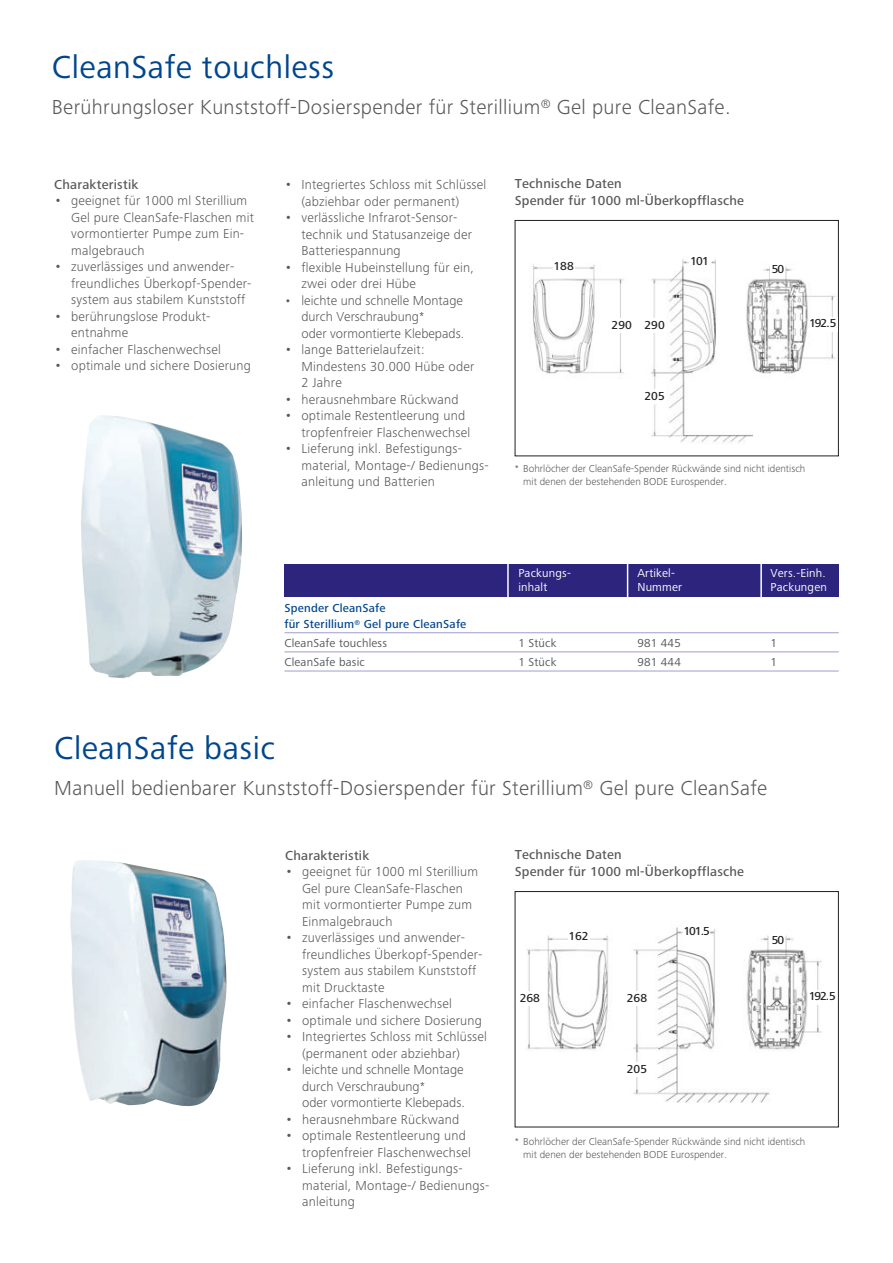
<style>
.page{position:relative;width:893px;height:1263px;background:#fff}
.page>*{position:absolute;margin:0;border:0;box-sizing:border-box;transform-origin:0 0}
.t1{font:33px "Frutiger Next LTW1 G";letter-spacing:.015em;color:#01468c}
.t2{font:300 21px "Frutiger Next LTW1 G";letter-spacing:.015em;color:#57585a}
.t3{font:300 13.5px/16.5px "Frutiger Next LTW1 G";letter-spacing:.015em;color:#57585a}
.t4{font:500 13.5px/16.5px "Frutiger Next LTW1 G";letter-spacing:.015em;color:#57585a}
.t5{font:12px "Frutiger Next LTW1 G";letter-spacing:.015em;color:#57585a}
.t6{font:12px "Frutiger Next LTW1 G";letter-spacing:.015em;color:#fff}
.t7{font:500 12px/16.5px "Frutiger Next LTW1 G";letter-spacing:.015em;color:#01468c}
.t8{font:500 12px "Frutiger Next LTW1 G";color:#231f20}
.t9{font:300 10.5px/12.8px "Frutiger Next LTW1 G";color:#57585a}
.s1{font-size:15px}
</style>
<div class="page">
<div style="left:284px;top:564px;width:555px;height:33px;background:#2d247d"></div>
<hr style="left:284px;top:632px;width:555px;height:1px;background:#9e9ece">
<hr style="left:284px;top:651px;width:555px;height:1px;background:#9e9ece">
<hr style="left:284px;top:671px;width:555px;height:1px;background:#9e9ece">
<hr style="left:507px;top:563px;width:2px;height:36px;background:#fff">
<hr style="left:627px;top:563px;width:1px;height:35px;background:#fff">
<hr style="left:760px;top:563px;width:2px;height:36px;background:#fff">
<img style="left:70px;top:860px;width:157px;height:246px">
<img style="left:527px;top:927px;width:295px;height:176px">
<div style="left:515px;top:891px;width:324px;height:236px;border:1px solid #231f20"></div>
<div style="left:568px;top:930px;width:21px;height:14px;background:#fff"></div>
<div style="left:519px;top:991px;width:22px;height:14px;background:#fff"></div>
<div style="left:626px;top:991px;width:22px;height:14px;background:#fff"></div>
<div style="left:626px;top:1063px;width:22px;height:14px;background:#fff"></div>
<div style="left:683px;top:925px;width:27px;height:14px;background:#fff"></div>
<div style="left:771px;top:934px;width:14px;height:14px;background:#fff"></div>
<div style="left:809px;top:990px;width:28px;height:14px;background:#fff"></div>
<img style="left:532px;top:259px;width:304px;height:184px">
<div style="left:515px;top:220px;width:324px;height:236px;border:1px solid #231f20"></div>
<div style="left:553px;top:260px;width:21px;height:14px;background:#fff"></div>
<div style="left:611px;top:319px;width:21px;height:14px;background:#fff"></div>
<div style="left:644px;top:390px;width:21px;height:14px;background:#fff"></div>
<div style="left:689px;top:255px;width:21px;height:14px;background:#fff"></div>
<div style="left:771px;top:263px;width:14px;height:14px;background:#fff"></div>
<div style="left:809px;top:318px;width:29px;height:14px;background:#fff"></div>
<div style="left:644px;top:319px;width:21px;height:14px;background:#fff"></div>
<img style="left:81px;top:415px;width:161px;height:263px">
<h1 class="t1" style="left:52px;top:50px;width:284px">CleanSafe touchless</h1>
<h2 class="t2" style="left:52px;top:97px;width:680px">Berührungsloser Kunststoff-Dosierspender für Sterillium<sup>®</sup> Gel pure CleanSafe.</h2>
<p class="t4" style="left:54px;top:176px;width:86px">Charakteristik</p>
<p class="t3" style="left:71px;top:193px;width:184px;text-indent:-17px"><span class="s1">•</span> geeignet für 1000 ml Sterillium<br>Gel pure CleanSafe-Flaschen mit vormontierter Pumpe zum Ein&shy;malgebrauch</p>
<p class="t3" style="left:71px;top:259px;width:182px;text-indent:-17px"><span class="s1">•</span> zuverlässiges und anwender&shy;freundliches Überkopf-Spender&shy;system aus stabilem Kunststoff</p>
<p class="t3" style="left:71px;top:309px;width:141px;text-indent:-17px"><span class="s1">•</span> berührungslose Produkt&shy;entnahme</p>
<p class="t3" style="left:54px;top:342px;width:168px"><span class="s1">•</span> einfacher Flaschenwechsel</p>
<p class="t3" style="left:54px;top:358px;width:198px"><span class="s1">•</span> optimale und sichere Dosierung</p>
<p class="t3" style="left:301px;top:177px;width:186px;text-indent:-17px"><span class="s1">•</span> Integriertes Schloss mit Schlüssel (abziehbar oder permanent)</p>
<p class="t3" style="left:301px;top:210px;width:172px;text-indent:-17px"><span class="s1">•</span> verlässliche Infrarot-Sensor&shy;technik und Statusanzeige der<br>Batteriespannung</p>
<p class="t3" style="left:301px;top:260px;width:174px;text-indent:-17px"><span class="s1">•</span> flexible Hubeinstellung für ein, zwei oder drei Hübe</p>
<p class="t3" style="left:301px;top:293px;width:164px;text-indent:-17px">• leichte und schnelle Montage durch Verschraubung*<br>oder vormontierte Klebepads.</p>
<p class="t3" style="left:301px;top:342px;width:174px;text-indent:-17px"><span class="s1">•</span> lange Batterielaufzeit:<br>Mindestens 30.000 Hübe oder<br>2 Jahre</p>
<p class="t3" style="left:284px;top:392px;width:176px"><span class="s1">•</span> herausnehmbare Rückwand</p>
<p class="t3" style="left:301px;top:408px;width:170px;text-indent:-17px"><span class="s1">•</span> optimale Restentleerung und tropfenfreier Flaschenwechsel</p>
<p class="t3" style="left:301px;top:441px;width:189px;text-indent:-17px"><span class="s1">•</span> Lieferung inkl. Befestigungs&shy;material, Montage-/ Bedienungs&shy;anleitung und Batterien</p>
<p class="t4" style="left:515px;top:176px;width:231px">Technische Daten<br>Spender für 1000 ml-Überkopfflasche</p>
<p class="t8" style="left:554px;top:260px;width:22px">188</p>
<p class="t8" style="left:690px;top:255px;width:20px">101</p>
<p class="t8" style="left:772px;top:263px;width:14px">50</p>
<p class="t8" style="left:612px;top:319px;width:22px">290</p>
<p class="t8" style="left:645px;top:319px;width:22px">290</p>
<p class="t8" style="left:809px;top:317px;width:29px">192.5</p>
<p class="t8" style="left:645px;top:390px;width:22px">205</p>
<p class="t9" style="left:523px;top:463px;width:284px;text-indent:-9px">* Bohrlöcher der CleanSafe-Spender Rückwände sind nicht identisch mit denen der bestehenden BODE Eurospender.</p>
<p class="t6" style="left:518px;top:567px;width:54px">Packungs-</p>
<p class="t6" style="left:637px;top:567px;width:39px">Artikel-</p>
<p class="t6" style="left:770px;top:567px;width:57px">Vers.-Einh.</p>
<p class="t6" style="left:518px;top:581px;width:30px">inhalt</p>
<p class="t6" style="left:637px;top:581px;width:46px">Nummer</p>
<p class="t6" style="left:770px;top:581px;width:58px">Packungen</p>
<p class="t7" style="left:284px;top:600px;width:183px">Spender CleanSafe<br>für Sterillium<sup>®</sup> Gel pure CleanSafe</p>
<p class="t5" style="left:284px;top:637px;width:104px">CleanSafe touchless</p>
<p class="t5" style="left:518px;top:637px;width:40px">1 Stück</p>
<p class="t5" style="left:637px;top:637px;width:45px">981 445</p>
<p class="t5" style="left:770px;top:637px;width:8px">1</p>
<p class="t5" style="left:284px;top:656px;width:82px">CleanSafe basic</p>
<p class="t5" style="left:518px;top:656px;width:40px">1 Stück</p>
<p class="t5" style="left:637px;top:656px;width:45px">981 444</p>
<p class="t5" style="left:770px;top:656px;width:8px">1</p>
<h1 class="t1" style="left:54px;top:731px;width:223px">CleanSafe basic</h1>
<h2 class="t2" style="left:54px;top:778px;width:714px">Manuell bedienbarer Kunststoff-Dosierspender für Sterillium<sup>®</sup> Gel pure CleanSafe</h2>
<p class="t4" style="left:285px;top:847px;width:86px">Charakteristik</p>
<p class="t3" style="left:302px;top:864px;width:178px;text-indent:-17px"><span class="s1">•</span> geeignet für 1000 ml Sterillium<br>Gel pure CleanSafe-Flaschen mit vormontierter Pumpe zum<br>Einmalgebrauch</p>
<p class="t3" style="left:302px;top:930px;width:182px;text-indent:-17px"><span class="s1">•</span> zuverlässiges und anwender&shy;freundliches Überkopf-Spender&shy;system aus stabilem Kunststoff mit Drucktaste</p>
<p class="t3" style="left:285px;top:996px;width:168px"><span class="s1">•</span> einfacher Flaschenwechsel</p>
<p class="t3" style="left:285px;top:1012px;width:198px"><span class="s1">•</span> optimale und sichere Dosierung</p>
<p class="t3" style="left:302px;top:1029px;width:186px;text-indent:-17px"><span class="s1">•</span> Integriertes Schloss mit Schlüssel (permanent oder abziehbar)</p>
<p class="t3" style="left:302px;top:1062px;width:164px;text-indent:-17px"><span class="s1">•</span> leichte und schnelle Montage durch Verschraubung*<br>oder vormontierte Klebepads.</p>
<p class="t3" style="left:285px;top:1111px;width:176px"><span class="s1">•</span> herausnehmbare Rückwand</p>
<p class="t3" style="left:302px;top:1128px;width:170px;text-indent:-17px"><span class="s1">•</span> optimale Restentleerung und tropfenfreier Flaschenwechsel</p>
<p class="t3" style="left:302px;top:1161px;width:189px;text-indent:-17px"><span class="s1">•</span> Lieferung inkl. Befestigungs&shy;material, Montage-/ Bedienungs&shy;anleitung</p>
<p class="t4" style="left:515px;top:847px;width:231px">Technische Daten<br>Spender für 1000 ml-Überkopfflasche</p>
<p class="t8" style="left:568px;top:930px;width:22px">162</p>
<p class="t8" style="left:520px;top:991px;width:22px">268</p>
<p class="t8" style="left:627px;top:991px;width:22px">268</p>
<p class="t8" style="left:627px;top:1062px;width:22px">205</p>
<p class="t8" style="left:683px;top:924px;width:28px">101.5</p>
<p class="t8" style="left:772px;top:934px;width:14px">50</p>
<p class="t8" style="left:809px;top:990px;width:29px">192.5</p>
<p class="t9" style="left:523px;top:1135px;width:284px;text-indent:-9px">* Bohrlöcher der CleanSafe-Spender Rückwände sind nicht identisch mit denen der bestehenden BODE Eurospender.</p>
</div>
